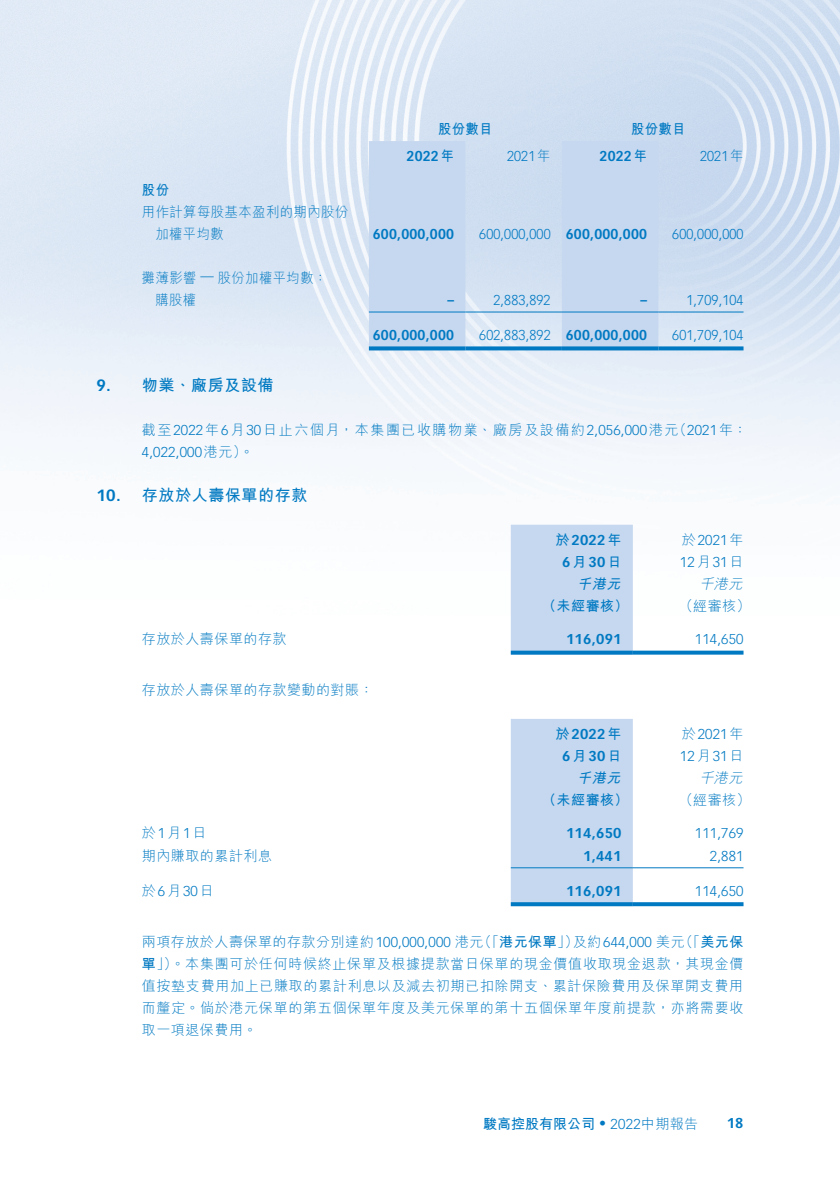
<style>
.page{position:relative;width:840px;height:1191px;background:#fff}
.page>*{position:absolute;margin:0;border:0;box-sizing:border-box;transform-origin:0 0}
._07_NH1{font:700 16px "M Hei HK";letter-spacing:.04em;color:#0079c2}
._07_NH1-2{font:700 16px "Vectora LT Std";color:#0079c2}
._06_Notes{font:300 14px/22px "M Hei HK";letter-spacing:.05em;color:#0079c2}
._51_N_Table_txt{font:300 14px "Vectora LT Std";letter-spacing:.015em;color:#0079c2;scale:.95 1}
._51_N_Table_txt-2{font:700 14px "Vectora LT Std";letter-spacing:.02em;color:#0079c2;scale:.95 1}
._06_Notes-2{font:300 14px/22px "M Hei HK";letter-spacing:.11em;color:#0079c2}
._51_N_Table_txt-3{font:700 14px "Vectora LT Std";letter-spacing:.02em;color:#0079c2}
._51_N_Table_txt-4{font:300 14px "Vectora LT Std";letter-spacing:.015em;color:#0079c2}
._51_N_Table_txt-5{font:300 14px "M Hei HK";letter-spacing:.035em;color:#0079c2}
._51_N_Table_txt-6{font:300 14px "M Hei HK";letter-spacing:.035em;color:#0079c2;scale:.95 1}
._06_Notes-3{font:300 14px "Vectora LT Std";letter-spacing:.015em;color:#0079c2}
._51_N_Table_txt-7{font:700 14px "M Hei HK";color:#0079c2}
._51_N_Table_txt-8{font:700 14px "M Hei HK";letter-spacing:.04em;color:#0079c2}
._51_N_Table_txt-9{font:700 14px "M Hei HK";letter-spacing:.04em;color:#0079c2;scale:.95 1}
._51_N_Table_txt-10{font:italic 300 14px "M Hei HK";color:#0079c2}
._51_N_Table_txt-11{font:italic 700 14px "M Hei HK";color:#0079c2}
._06_Notes-4{font:700 14px "M Hei HK";color:#0079c2}
.s1{font-family:"M Hei HK"}
.s2{font-family:"Vectora LT Std"}
.s3{font-weight:700}
.s4{font-weight:300}
.s5{font-family:"Frutiger LT Std";font-weight:300}
.s6{font-family:"Vectora LT Std";font-weight:300}
</style>
<div class="page">
<img style="left:0;top:0;width:839px;height:907px">
<svg style="left:368px;top:141px;width:290px;height:205px;background:#c9daef"></svg>
<hr style="left:368px;top:311px;width:97px;height:1px;background:#0079c2">
<hr style="left:465px;top:311px;width:96px;height:1px;background:#0079c2">
<hr style="left:561px;top:311px;width:97px;height:1px;background:#0079c2">
<hr style="left:658px;top:311px;width:85px;height:1px;background:#0079c2">
<svg style="left:368px;top:346px;width:97px;height:4px"></svg>
<svg style="left:465px;top:346px;width:96px;height:4px"></svg>
<svg style="left:561px;top:346px;width:97px;height:4px"></svg>
<svg style="left:658px;top:346px;width:85px;height:4px"></svg>
<div style="left:510px;top:525px;width:122px;height:125px;background:#c6d8ef"></div>
<svg style="left:510px;top:650px;width:122px;height:4px"></svg>
<svg style="left:632px;top:650px;width:111px;height:4px"></svg>
<div style="left:510px;top:719px;width:122px;height:183px;background:#c6d8ef"></div>
<hr style="left:510px;top:867px;width:122px;height:1px;background:#0079c2">
<hr style="left:632px;top:867px;width:111px;height:1px;background:#0079c2">
<svg style="left:510px;top:902px;width:122px;height:4px"></svg>
<svg style="left:632px;top:902px;width:111px;height:4px"></svg>
<p class="_07_NH1-2" style="left:96px;top:375px;width:16px">9.</p>
<p class="_07_NH1-2" style="left:96px;top:485px;width:26px">10.</p>
<p class="_51_N_Table_txt-9" style="left:142px;top:179px;width:30px">股份</p>
<p class="_51_N_Table_txt-6" style="left:142px;top:204px;width:219px">用作計算每股基本盈利的期內股份</p>
<p class="_51_N_Table_txt-6" style="left:155px;top:226px;width:74px">加權平均數</p>
<p class="_51_N_Table_txt-6" style="left:217px;top:270px;width:117px">股份加權平均數：</p>
<p class="_51_N_Table_txt-6" style="left:142px;top:270px;width:59px">攤薄影響</p>
<p class="_51_N_Table_txt" style="left:200px;top:267px;width:16px">—</p>
<p class="_51_N_Table_txt-6" style="left:155px;top:292px;width:45px">購股權</p>
<p class="_07_NH1" style="left:142px;top:373px;width:133px">物業、廠房及設備</p>
<p class="_51_N_Table_txt-9" style="left:438px;top:118px;width:59px">股份數目</p>
<p class="_51_N_Table_txt-2" style="left:406px;top:148px;width:51px">2022<span class="s1">年</span></p>
<p class="_51_N_Table_txt" style="left:506px;top:148px;width:47px">2021 <span class="s1">年</span></p>
<p class="_51_N_Table_txt-9" style="left:630px;top:118px;width:59px">股份數目</p>
<p class="_51_N_Table_txt-2" style="left:599px;top:148px;width:51px">2022 <span class="s1">年</span></p>
<p class="_51_N_Table_txt" style="left:699px;top:148px;width:47px">2021 <span class="s1">年</span></p>
<p class="_51_N_Table_txt-2" style="left:372px;top:225px;width:87px">600,000,000</p>
<p class="_51_N_Table_txt" style="left:479px;top:226px;width:77px">600,000,000</p>
<p class="_51_N_Table_txt-2" style="left:565px;top:225px;width:87px">600,000,000</p>
<p class="_51_N_Table_txt" style="left:671px;top:226px;width:77px">600,000,000</p>
<p class="_51_N_Table_txt-2" style="left:447px;top:291px;width:9px">–</p>
<p class="_51_N_Table_txt" style="left:493px;top:292px;width:62px">2,883,892</p>
<p class="_51_N_Table_txt-2" style="left:640px;top:291px;width:9px">–</p>
<p class="_51_N_Table_txt" style="left:686px;top:292px;width:62px">1,709,104</p>
<p class="_51_N_Table_txt-2" style="left:372px;top:327px;width:87px">600,000,000</p>
<p class="_51_N_Table_txt" style="left:479px;top:327px;width:77px">602,883,892</p>
<p class="_51_N_Table_txt-2" style="left:565px;top:327px;width:87px">600,000,000</p>
<p class="_51_N_Table_txt" style="left:671px;top:327px;width:77px">601,709,104</p>
<p class="_06_Notes-3" style="left:672px;top:422px;width:76px"><span class="s1">（</span>2021<span class="s1">年：</span></p>
<p class="_06_Notes-2" style="left:142px;top:418px;width:538px">截至<span class="s2">2022</span>年<span class="s2">6</span>月<span class="s2">30</span>日止六個月，本集團已收購物業、廠房及設備約<span class="s2">2,056,000</span>港元<br><span class="s2">4,022,000</span>港元。(</p>
<p class="_07_NH1" style="left:142px;top:483px;width:167px">存放於人壽保單的存款</p>
<p class="_51_N_Table_txt-3" style="left:555px;top:531px;width:67px"><span class="s1">於</span>2022<span class="s1">年</span></p>
<p class="_51_N_Table_txt-4" style="left:681px;top:532px;width:63px"><span class="s1">於</span> 2021<span class="s1">年</span></p>
<p class="_51_N_Table_txt-3" style="left:562px;top:553px;width:61px">6<span class="s1">月</span>30<span class="s1">日</span></p>
<p class="_51_N_Table_txt-4" style="left:679px;top:554px;width:65px">12<span class="s1">月</span>31<span class="s1">日</span></p>
<p class="_51_N_Table_txt-11" style="left:577px;top:573px;width:48px">千港元</p>
<p class="_51_N_Table_txt-10" style="left:699px;top:576px;width:47px">千港元</p>
<p class="_51_N_Table_txt-8" style="left:542px;top:595px;width:88px">（未經審核）</p>
<p class="_51_N_Table_txt-5" style="left:678px;top:598px;width:73px">（經審核(</p>
<p class="_51_N_Table_txt-5" style="left:142px;top:632px;width:146px">存放於人壽保單的存款</p>
<p class="_06_Notes" style="left:142px;top:678px;width:233px">存放於人壽保單的存款變動的對賬：</p>
<p class="_51_N_Table_txt-3" style="left:565px;top:631px;width:57px">116,091</p>
<p class="_51_N_Table_txt-4" style="left:694px;top:631px;width:50px">114,650</p>
<p class="_51_N_Table_txt-3" style="left:555px;top:725px;width:67px"><span class="s1">於</span>2022<span class="s1">年</span></p>
<p class="_51_N_Table_txt-4" style="left:681px;top:726px;width:63px"><span class="s1">於</span> 2021<span class="s1">年</span></p>
<p class="_51_N_Table_txt-3" style="left:562px;top:747px;width:61px">6<span class="s1">月</span>30<span class="s1">日</span></p>
<p class="_51_N_Table_txt-4" style="left:679px;top:748px;width:65px">12<span class="s1">月</span>31<span class="s1">日</span></p>
<p class="_51_N_Table_txt-11" style="left:577px;top:767px;width:48px">千港元</p>
<p class="_51_N_Table_txt-10" style="left:699px;top:771px;width:47px">千港元</p>
<p class="_51_N_Table_txt-8" style="left:542px;top:789px;width:88px">（未經審核）</p>
<p class="_51_N_Table_txt-5" style="left:678px;top:793px;width:73px">（經審核(</p>
<p class="_51_N_Table_txt-5" style="left:142px;top:826px;width:66px">於<span class="s2">1</span>月<span class="s2">1</span>日</p>
<p class="_51_N_Table_txt-3" style="left:565px;top:825px;width:57px">114,650</p>
<p class="_51_N_Table_txt-4" style="left:694px;top:825px;width:50px">111,769</p>
<p class="_51_N_Table_txt-5" style="left:142px;top:848px;width:132px">期內賺取的累計利息</p>
<p class="_51_N_Table_txt-3" style="left:582px;top:847px;width:40px">1,441</p>
<p class="_51_N_Table_txt-4" style="left:709px;top:847px;width:35px">2,881</p>
<p class="_51_N_Table_txt-5" style="left:142px;top:883px;width:73px">於<span class="s2">6</span>月<span class="s2">30</span>日</p>
<p class="_51_N_Table_txt-3" style="left:565px;top:882px;width:57px">116,091</p>
<p class="_51_N_Table_txt-4" style="left:694px;top:882px;width:50px">114,650</p>
<p class="_06_Notes" style="left:142px;top:930px;width:603px">兩項存放於人壽保單的存款分別達約<span class="s2">100,000,000</span> 港元<br><span class="s3">單</span>」）。本集團可於任何時候終止保單及根據提款當日保單的現金價值收取現金退款，其現金價值按墊支費用加上已賺取的累計利息以及減去初期已扣除開支、累計保險費用及保單開支費用而釐定。倘於港元保單的第五個保單年度及美元保單的第十五個保單年度前提款，亦將需要收取一項退保費用。</p>
<p class="_06_Notes" style="left:477px;top:930px;width:102px">（「<span class="s3">港元保單</span>」）</p>
<p class="_06_Notes-3" style="left:572px;top:933px;width:113px"><span class="s1">及約</span>644,000 <span class="s1">美元</span></p>
<p class="_06_Notes-4" style="left:678px;top:931px;width:66px"><span class="s4">（「</span>美元保</p>
<p class="_51_N_Table_txt-7" style="left:482px;top:1113px;width:216px">駿高控股有限公司 <span class="s5">•</span> <span class="s6">2022</span><span class="s4">中期報告</span></p>
<p class="_51_N_Table_txt-3" style="left:726px;top:1114px;width:18px">18</p>
</div>
